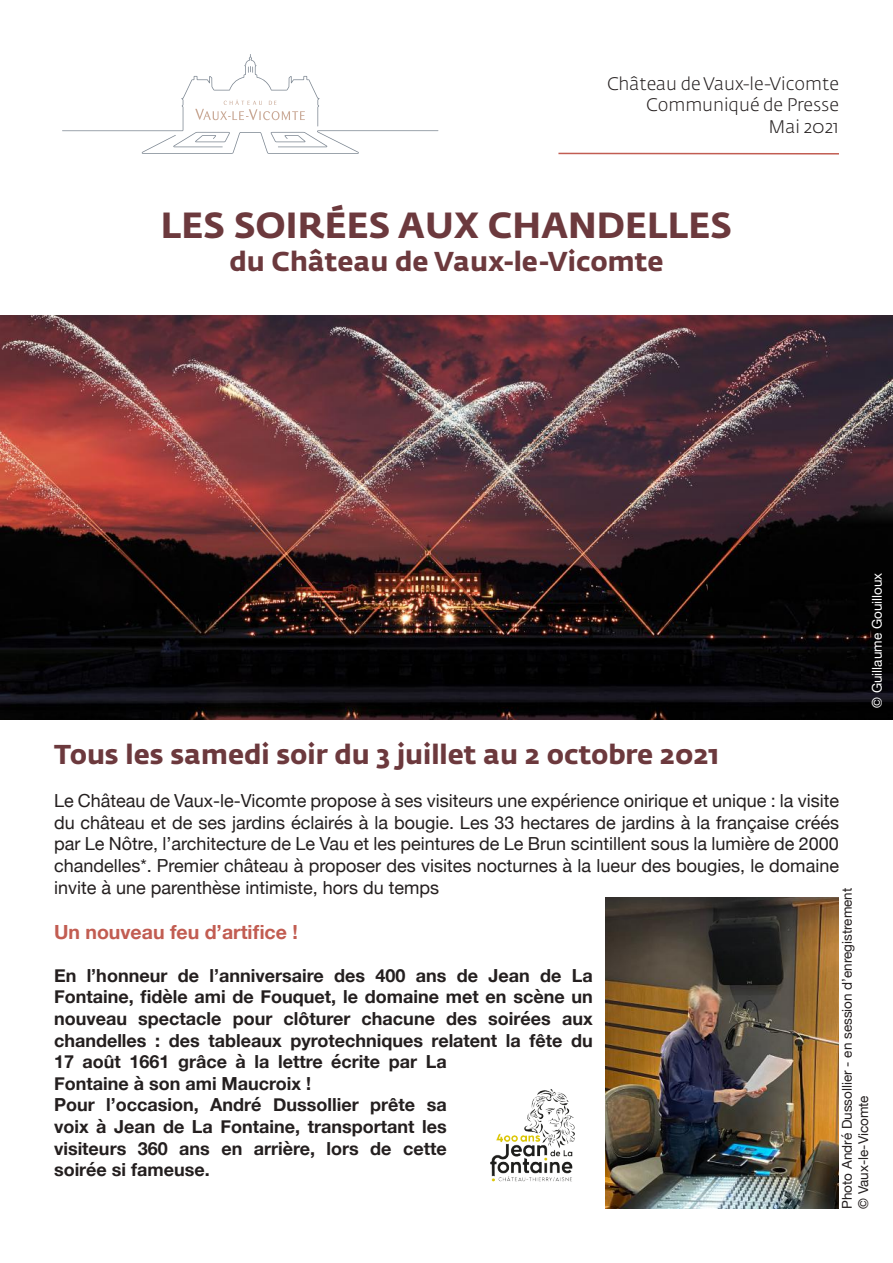
<style>
.page{position:relative;width:893px;height:1263px;background:#fff}
.page>*{position:absolute;margin:0;border:0;box-sizing:border-box;transform-origin:0 0}
.t1{font:700 36px "Fedra Sans Std";color:#6c393d}
.t2{font:700 27px "Fedra Sans Std";color:#6c393d}
.t3{font:700 19.5px "Helvetica Neue";color:#c25d52}
.t4{font:700 18px/21.6px "Helvetica Neue";color:#241f1f}
.t5{font:18px/21.6px "Helvetica Neue";color:#241f1f;text-align:justify}
.t6{font:300 18px/21.6px "Fedra Sans Std";color:#241f1f;text-align:right}
.t7{font:13.5px/16.2px "Helvetica Neue";color:#241f1f}
.t8{font:13.5px "Helvetica Neue";color:#fff}
</style>
<div class="page">
<svg style="left:62px;top:54px;width:376px;height:100px"></svg>
<hr style="left:558px;top:153px;width:281px;height:2px;background:#c25d52">
<img style="left:0;top:315px;width:893px;height:404px">
<img style="left:490px;top:1089px;width:85px;height:93px">
<img style="left:605px;top:898px;width:234px;height:311px">
<p class="t6" style="left:607px;top:73px;width:233px">Château de Vaux-le-Vicomte<br>Communiqué de Presse<br>Mai 2021</p>
<h1 class="t1" style="left:161px;top:203px;width:573px">LES SOIRÉES AUX CHANDELLES</h1>
<h2 class="t2" style="left:229px;top:245px;width:436px">du Château de Vaux-le-Vicomte</h2>
<p class="t8" style="left:867px;top:708px;width:137px;rotate:-90deg">© Guillaume Gouilloux</p>
<h2 class="t2" style="left:54px;top:738px;width:666px">Tous les samedi soir du 3 juillet au 2 octobre 2021</h2>
<p class="t5" style="left:54px;top:791px;width:787px">Le Château de Vaux-le-Vicomte propose à ses visiteurs une expérience onirique et unique : la visite du château et de ses jardins éclairés à la bougie. Les 33 hectares de jardins à la française créés par Le Nôtre, l’architecture de Le Vau et les peintures de Le Brun scintillent sous la lumière de 2000 chandelles*. Premier château à proposer des visites nocturnes à la lueur des bougies, le domaine invite à une parenthèse intimiste, hors du temps</p>
<p class="t3" style="left:54px;top:916px;width:245px">Un nouveau feu d’artifice !</p>
<p class="t4" style="left:54px;top:965px;width:540px">En l’honneur de l’anniversaire des 400 ans de Jean de La Fontaine, fidèle ami de Fouquet, le domaine met en scène un nouveau spectacle pour clôturer chacune des soirées aux chandelles : des tableaux pyrotechniques relatent la fête du 17 août 1661 grâce à la lettre écrite par La<br>Fontaine à son ami Maucroix !<br>Pour l’occasion, André Dussollier prête sa<br>voix à Jean de La Fontaine, transportant les<br>visiteurs 360 ans en arrière, lors de cette<br>soirée si fameuse.</p>
<p class="t7" style="left:840px;top:1209px;width:323px;rotate:-90deg">Photo André Dussollier - en session d’enregistrement © Vaux-le-Vicomte</p>
</div>
